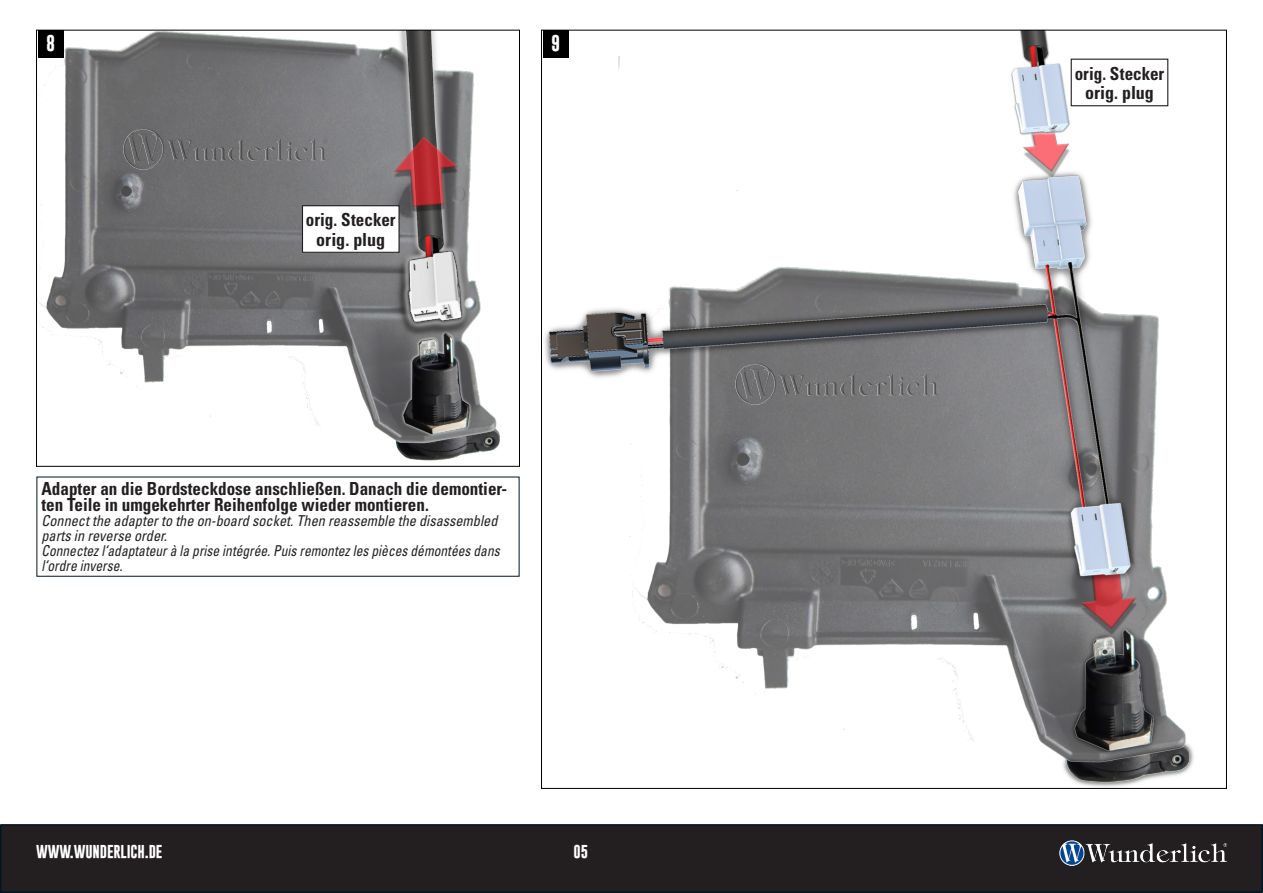
<style>
.page{position:relative;width:1263px;height:893px;background:#fff}
.page>*{position:absolute;margin:0;border:0;box-sizing:border-box;transform-origin:0 0}
.BU{font:700 condensed 18px/16.5px "Univers LT Std";color:#231f20;scale:.95 1}
.BU-2{font:700 condensed 18px "Univers LT Std";color:#231f20}
.t1{font:700 16.5px "Gobold";color:#fff}
.BU-3{font:italic condensed 15px/15px "Univers LT Std";color:#231f20;scale:.9 1}
.BU-4{font:italic condensed 15px/15px "Univers LT Std";color:#231f20;scale:.95 1}
.BU-5{font:700 13.5px "Gobold";letter-spacing:-.01em;color:#fff}
</style>
<div class="page">
<div style="left:1px;top:825px;width:1261px;height:67px;background:#231f20"></div>
<div style="left:0;top:824px;width:1263px;height:69px;border:2px solid #011622"></div>
<img style="left:1056px;top:824px;width:207px;height:66px">
<img style="left:39px;top:32px;width:461px;height:429px">
<img style="left:544px;top:32px;width:650px;height:755px">
<img style="left:736px;top:363px;width:206px;height:41px">
<img style="left:124px;top:128px;width:206px;height:41px">
<div style="left:1071px;top:59px;width:97px;height:47px;background:#fff"></div>
<div style="left:1071px;top:59px;width:97px;height:47px;border:1px solid #231f20"></div>
<div style="left:38px;top:30px;width:26px;height:28px;background:#000"></div>
<div style="left:543px;top:30px;width:26px;height:28px;background:#000"></div>
<div style="left:302px;top:206px;width:97px;height:46px;background:#fff"></div>
<div style="left:302px;top:205px;width:98px;height:48px;border:1px solid #231f20"></div>
<p class="t1" style="left:46px;top:33px;width:11px">8</p>
<p class="t1" style="left:551px;top:33px;width:11px">9</p>
<p class="BU" style="left:306px;top:211px;width:96px">orig. Stecker</p>
<p class="BU-2" style="left:316px;top:228px;width:70px">orig. plug</p>
<p class="BU" style="left:42px;top:480px;width:492px">Adapter an die Bordsteckdose anschließen. Danach die demontier&shy;ten Teile in umgekehrter Reihenfolge wieder montieren.</p>
<p class="BU-4" style="left:42px;top:513px;width:481px">Connect the adapter to the on-board socket. Then reassemble the disassembled parts in reverse order.</p>
<p class="BU-3" style="left:42px;top:543px;width:511px">Connectez l‘adaptateur à la prise intégrée. Puis remontez les pièces démontées dans l‘ordre inverse.</p>
<p class="BU-5" style="left:36px;top:843px;width:128px">WWW.WUNDERLICH.DE</p>
<p class="BU-5" style="left:574px;top:843px;width:16px">05</p>
<p class="BU" style="left:1075px;top:65px;width:96px">orig. Stecker</p>
<p class="BU-2" style="left:1085px;top:82px;width:70px">orig. plug</p>
</div>
